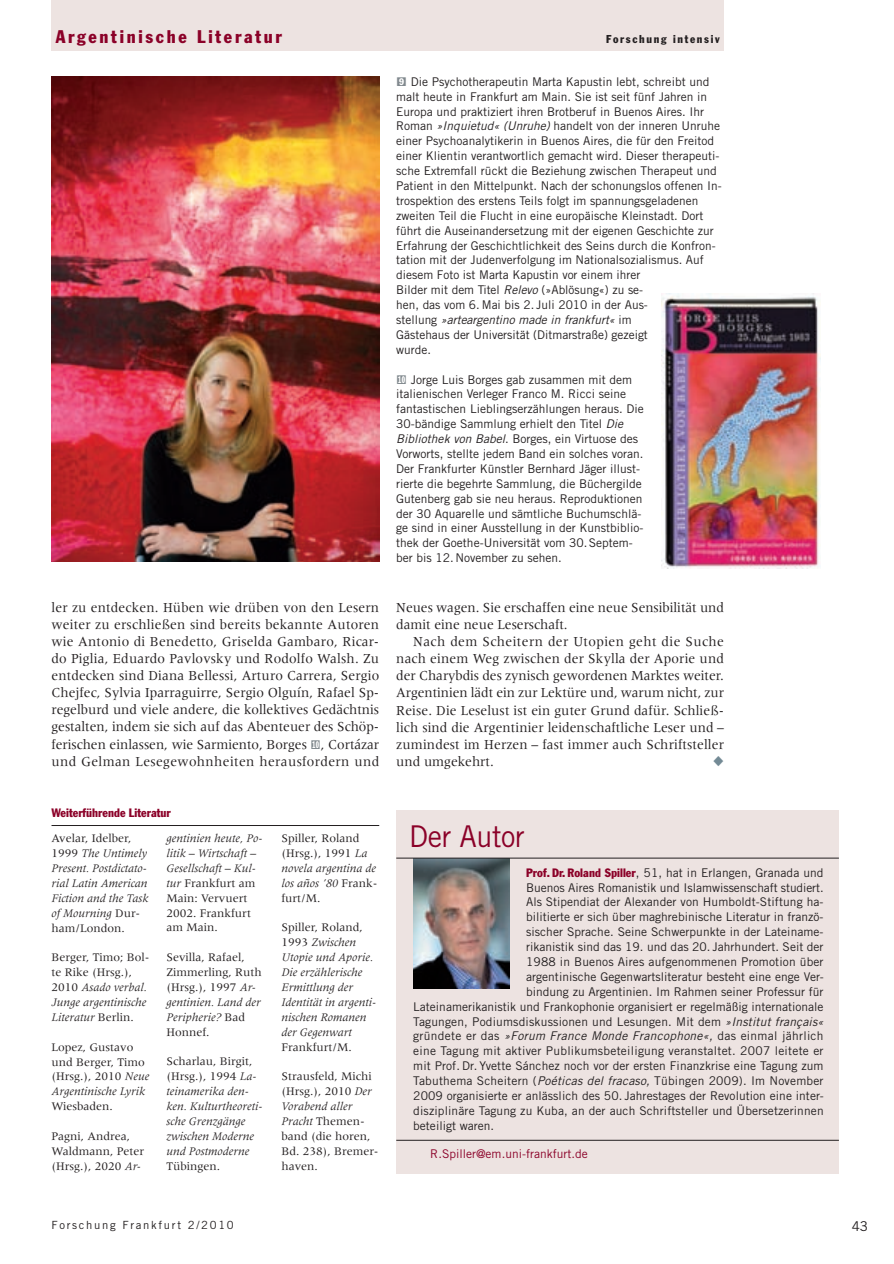
<style>
.page{position:relative;width:894px;height:1264px;background:#fff}
.page>*{position:absolute;margin:0;border:0;box-sizing:border-box;transform-origin:0 0}
.t1{font:30px "Trade Gothic";letter-spacing:-.01em;color:#8b0128;scale:.95 1}
.t2{font:condensed 18px "Franklin Gothic";letter-spacing:.15em;color:#8b0128}
.t3{font:14.25px/17px "Meridien";color:#231f20;text-align:justify;scale:.95 1}
.t4{font:13.5px "Trade Gothic";color:#231f20}
.t5{font:12px/14.9px "Trade Gothic";color:#231f20}
.t6{font:12px/14.9px "Meridien";color:#231f20}
.t7{font:italic 12px/14.9px "Meridien";color:#231f20}
.t8{font:12px "Trade Gothic";letter-spacing:.02em;color:#231f20}
.t9{font:12px "Trade Gothic";letter-spacing:.025em;color:#231f20}
.t10{font:12px "Trade Gothic";color:#8b0128}
.t11{font:condensed 12px "Franklin Gothic";color:#8b0128}
.t12{font:11.25px "Trade Gothic";letter-spacing:.15em;color:#231f20}
.t13{font:condensed 11.25px "Franklin Gothic";letter-spacing:.15em;color:#231f20}
.s1{font-family:"Gothic Ziff";font-weight:500;font-size:12px;color:#81898e}
.s2{font-style:normal}
.s3{font-style:italic}
.s4{font-family:"Gothic Ziff";font-weight:500;color:#81898e}
.s5{font-family:"Franklin Gothic";font-stretch:condensed;color:#8b0128}
</style>
<div class="page">
<div style="left:51px;top:0;width:672px;height:51px;background:#ede3e1"></div>
<img style="left:51px;top:76px;width:328px;height:485px">
<div style="left:396px;top:811px;width:442px;height:362px;background:#ede3e1"></div>
<img style="left:413px;top:858px;width:96px;height:130px">
<hr style="left:396px;top:857px;width:442px;height:1px;background:#231f20">
<hr style="left:396px;top:1139px;width:442px;height:1px;background:#231f20">
<hr style="left:51px;top:825px;width:328px;height:1px;background:#231f20">
<img style="left:661px;top:293px;width:159px;height:275px">
<h2 class="t2" style="left:56px;top:30px;width:227px">Argentinische Literatur</h2>
<p class="t3" style="left:51px;top:600px;width:346px">ler zu entdecken. Hüben wie drüben von den Lesern weiter zu erschließen sind bereits bekannte Autoren wie Antonio di Benedetto, Griselda Gambaro, Ricar&shy;do Piglia, Eduardo Pavlovsky und Rodolfo Walsh. Zu entdecken sind Diana Bellessi, Arturo Carrera, Sergio Chejfec, Sylvia Iparraguirre, Sergio Olguín, Rafael Sp&shy;regelburd und viele andere, die kollektives Gedächtnis gestalten, indem sie sich auf das Abenteuer des Schöp&shy;ferischen einlassen, wie Sarmiento, Borges <span class="s1">0</span>, Cortázar und Gelman Lesegewohnheiten herausfordern und</p>
<p class="t11" style="left:51px;top:809px;width:121px">Weiterführende Literatur</p>
<p class="t7" style="left:51px;top:831px;width:99px"><span class="s2">Avelar, Idelber,<br>1999</span> The Untimely<br>Present. Postdictato&shy;rial Latin American<br>Fiction and the Task of Mourning <span class="s2">Dur&shy;ham/London.</span></p>
<p class="t6" style="left:51px;top:950px;width:99px">Berger, Timo; Bol&shy;te Rike (Hrsg.),<br>2010 <span class="s3">Asado verbal.<br>Junge argentinische<br>Literatur</span> Berlin.</p>
<p class="t6" style="left:51px;top:1040px;width:99px">Lopez, Gustavo und Berger, Timo (Hrsg.), 2010 <span class="s3">Neue<br>Argentinische Lyrik</span></p>
<p class="t6" style="left:51px;top:1099px;width:63px">Wiesbaden.</p>
<p class="t6" style="left:51px;top:1129px;width:94px">Pagni, Andrea,<br>Waldmann, Peter (Hrsg.), 2020 <span class="s3">Ar-</span></p>
<p class="t7" style="left:166px;top:831px;width:98px">gentinien heute, Po&shy;litik – Wirtschaft –<br>Gesellschaft – Kul&shy;tur <span class="s2">Frankfurt am<br>Main: Vervuert<br>2002. Frankfurt am Main.</span></p>
<p class="t6" style="left:166px;top:950px;width:97px">Sevilla, Rafael,<br>Zimmerling, Ruth (Hrsg.), 1997 <span class="s3">Ar&shy;gentinien. Land der<br>Peripherie?</span> Bad<br>Honnef.</p>
<p class="t7" style="left:166px;top:1055px;width:98px"><span class="s2">Scharlau, Birgit, (Hrsg.), 1994</span> La&shy;teinamerika den&shy;ken. Kulturtheoreti&shy;sche Grenzgänge zwischen Moderne und Postmoderne</p>
<p class="t6" style="left:166px;top:1159px;width:55px">Tübingen.</p>
<p class="t6" style="left:281px;top:831px;width:98px">Spiller, Roland (Hrsg.), 1991 <span class="s3">La novela argentina de los años ’80</span> Frank&shy;furt/M.</p>
<p class="t7" style="left:281px;top:921px;width:96px"><span class="s2">Spiller, Roland,<br>1993</span> Zwischen<br>Utopie und Aporie.<br>Die erzählerische<br>Ermittlung der<br>Identität in argenti&shy;nischen Romanen der Gegenwart</p>
<p class="t6" style="left:281px;top:1040px;width:72px">Frankfurt/M.</p>
<p class="t6" style="left:281px;top:1069px;width:98px">Strausfeld, Michi (Hrsg.), 2010 <span class="s3">Der<br>Vorabend aller<br>Pracht</span> Themen&shy;band (die horen,<br>Bd. 238), Bremer&shy;haven.</p>
<p class="t13" style="left:605px;top:35px;width:115px">Forschung intensiv</p>
<p class="t5" style="left:396px;top:75px;width:327px"><span class="s4">9</span> Die Psychotherapeutin Marta Kapustin lebt, schreibt und malt heute in Frankfurt am Main. Sie ist seit fünf Jahren in Europa und praktiziert ihren Brotberuf in Buenos Aires. Ihr Roman <span class="s3">»Inquietud« (Unruhe)</span> handelt von der inneren Unruhe einer Psychoanalytikerin in Buenos Aires, die für den Freitod einer Klientin verantwortlich gemacht wird. Dieser therapeuti&shy;sche Extremfall rückt die Beziehung zwischen Therapeut und Patient in den Mittelpunkt. Nach der schonungslos offenen In&shy;trospektion des erstens Teils folgt im spannungsgeladenen zweiten Teil die Flucht in eine europäische Kleinstadt. Dort führt die Auseinandersetzung mit der eigenen Geschichte zur Erfahrung der Geschichtlichkeit des Seins durch die Konfron&shy;tation mit der Judenverfolgung im Nationalsozialismus. Auf diesem Foto ist Marta Kapustin vor einem ihrer<br>Bilder mit dem Titel <span class="s3">Relevo</span> (»Ablösung«) zu se-<br>hen, das vom 6. Mai bis 2. Juli 2010 in der Aus-<br>stellung <span class="s3">»arteargentino made in frankfurt«</span> im<br>Gästehaus der Universität (Ditmarstraße) gezeigt<br>wurde.</p>
<p class="t5" style="left:396px;top:373px;width:249px"><span class="s4">0</span> Jorge Luis Borges gab zusammen mit dem italienischen Verleger Franco M. Ricci seine fantastischen Lieblingserzählungen heraus. Die 30-bändige Sammlung erhielt den Titel <span class="s3">Die Bibliothek von Babel</span>. Borges, ein Virtuose des Vorworts, stellte jedem Band ein solches voran.<br>Der Frankfurter Künstler Bernhard Jäger illust&shy;rierte die begehrte Sammlung, die Büchergilde Gutenberg gab sie neu heraus. Reproduktionen der 30 Aquarelle und sämtliche Buchumschlä&shy;ge sind in einer Ausstellung in der Kunstbiblio&shy;thek der Goethe-Universität vom 30. Septem&shy;ber bis 12. November zu sehen.</p>
<p class="t3" style="left:396px;top:600px;width:346px">Neues wagen. Sie erschaffen eine neue Sensibilität und damit eine neue Leserschaft.</p>
<p class="t3" style="left:396px;top:634px;width:346px;text-indent:17px">Nach dem Scheitern der Utopien geht die Suche nach einem Weg zwischen der Skylla der Aporie und der Charybdis des zynisch gewordenen Marktes weiter.<br>Argentinien lädt ein zur Lektüre und, warum nicht, zur Reise. Die Leselust ist ein guter Grund dafür. Schließ&shy;lich sind die Argentinier leidenschaftliche Leser und – zumindest im Herzen – fast immer auch Schriftsteller und umgekehrt.</p>
<h1 class="t1" style="left:409px;top:825px;width:123px">Der Autor</h1>
<p class="t5" style="left:526px;top:866px;width:299px"><span class="s5">Prof. Dr. Roland Spiller</span>, 51, hat in Erlangen, Granada und</p>
<p class="t5" style="left:526px;top:880px;width:299px">Buenos Aires Romanistik und Islamwissenschaft studiert.</p>
<p class="t5" style="left:526px;top:895px;width:299px">Als Stipendiat der Alexander von Humboldt-Stif tung ha-</p>
<p class="t5" style="left:526px;top:910px;width:299px">bilitierte er sich über magh rebinische Literatur in franzö-</p>
<p class="t5" style="left:526px;top:925px;width:299px">sischer Sprache. Seine Schwerpunkte in der Lateiname-</p>
<p class="t5" style="left:526px;top:940px;width:299px">rikanistik sind das 19. und das 20. Jahrhundert. Seit der</p>
<p class="t5" style="left:526px;top:955px;width:299px">1988 in Buenos Aires aufgenommenen Promotion über</p>
<p class="t5" style="left:526px;top:970px;width:299px">argentinische Gegenwartsliteratur besteht eine enge Ver-</p>
<p class="t5" style="left:526px;top:985px;width:299px">bindung zu Argentinien. Im Rahmen seiner Professur für</p>
<p class="t5" style="left:413px;top:1000px;width:411px">Lateinamerikanistik und Frankophonie organisiert er regelmäßig internationale</p>
<p class="t5" style="left:413px;top:1014px;width:411px">Tagungen, Podiumsdiskussionen und Lesungen. Mit dem <span class="s3">»Institut français«</span></p>
<p class="t9" style="left:413px;top:1031px;width:411px">gründete er das <span class="s3">»Forum France Monde Francophone«,</span> das einmal jährlich</p>
<p class="t8" style="left:413px;top:1046px;width:411px">eine Tagung mit aktiver Publikumsbeteiligung veranstaltet. 2007 leitete er</p>
<p class="t5" style="left:413px;top:1059px;width:411px">mit Prof. Dr. Yvette Sánchez noch vor der ersten Finanzkrise eine Tagung zum</p>
<p class="t5" style="left:413px;top:1074px;width:411px">Tabuthema Scheitern (<span class="s3">Poéticas del fracaso,</span> Tübingen 2009). Im November</p>
<p class="t5" style="left:413px;top:1089px;width:411px">2009 organisierte er anlässlich des 50. Jahrestages der Revolution eine inter-</p>
<p class="t5" style="left:413px;top:1104px;width:411px">disziplinäre Tagung zu Kuba, an der auch Schriftsteller und Übersetzerinnen</p>
<p class="t5" style="left:413px;top:1119px;width:82px">beteiligt waren.</p>
<p class="t10" style="left:430px;top:1149px;width:159px">R.Spiller@em.uni-frankfurt.de</p>
<p class="t12" style="left:51px;top:1220px;width:184px">Forschung Frankfurt 2/2010</p>
<p class="t4" style="left:851px;top:1221px;width:18px">43</p>
</div>
